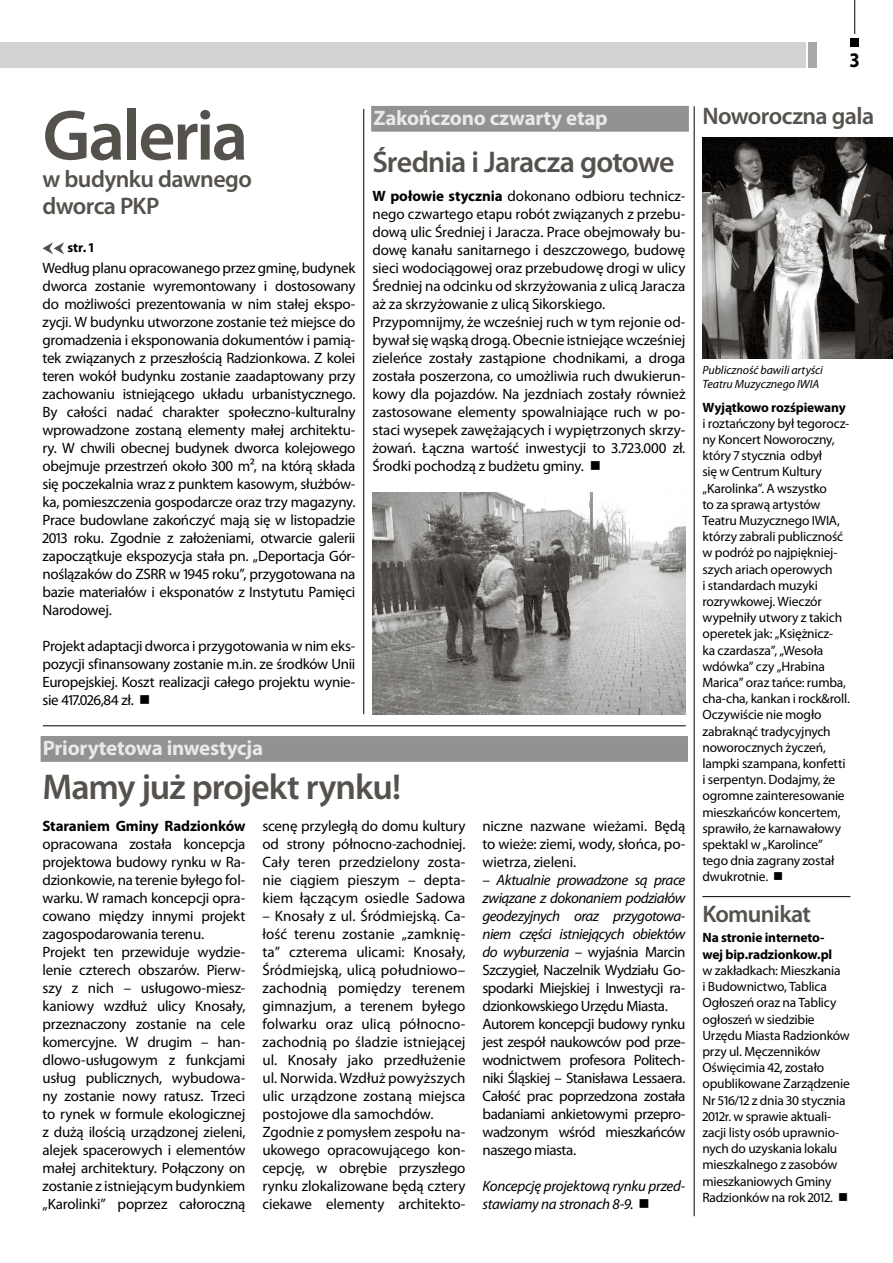
<style>
.page{position:relative;width:893px;height:1263px;background:#fff}
.page>*{position:absolute;margin:0;border:0;box-sizing:border-box;transform-origin:0 0}
.t1{font:600 72px "Myriad Pro";letter-spacing:-.035em;color:#55524e}
.t2{font:600 36px "Myriad Pro";letter-spacing:-.025em;color:#55524e}
.t3{font:600 30px "Myriad Pro";letter-spacing:-.03em;color:#55524e}
.t4{font:600 24px/27px "Myriad Pro";letter-spacing:-.025em;color:#55524e}
.t5{font:700 21px "Myriad Pro";letter-spacing:-.015em;color:#e9e9e8}
.t6{font:700 20.85px "Myriad Pro";color:#000;scale:.9 1}
.t7{font:15px/18px "Myriad Pro";letter-spacing:-.01em;color:#000;text-align:justify}
.t8{font:15px/18px "Myriad Pro";letter-spacing:-.03em;color:#000}
.t9{font:italic 15px/18px "Myriad Pro";letter-spacing:-.02em;color:#000}
.t10{font:700 15px "Myriad Pro";letter-spacing:-.01em;color:#000}
.t11{font:13.5px/16.2px "Myriad Pro";letter-spacing:-.015em;color:#000}
.t12{font:700 13.5px/16.2px "Myriad Pro";letter-spacing:-.015em;color:#000}
.t13{font:italic 12px/14.4px "Myriad Pro";letter-spacing:-.005em;color:#000}
.s1{font-weight:700}
.s2{font-style:italic}
</style>
<div class="page">
<div style="left:0;top:43px;width:806px;height:25px;background:#d3d3d2"></div>
<hr style="left:854px;top:0;width:1px;height:34px;background:#000">
<div style="left:850px;top:38px;width:9px;height:9px;background:#000"></div>
<div style="left:808px;top:43px;width:8px;height:25px;background:#a9a8a6"></div>
<hr style="left:694px;top:106px;width:1px;height:1110px;background:#000">
<svg style="left:43px;top:242px;width:21px;height:12px"></svg>
<hr style="left:43px;top:725px;width:643px;height:1px;background:#000">
<div style="left:41px;top:736px;width:647px;height:26px;background:#949290"></div>
<img style="left:702px;top:137px;width:191px;height:222px">
<hr style="left:702px;top:896px;width:148px;height:1px;background:#000">
<div style="left:371px;top:106px;width:318px;height:25px;background:#949290"></div>
<img style="left:372px;top:493px;width:313px;height:221px">
<hr style="left:363px;top:109px;width:1px;height:605px;background:#000">
<h1 class="t1" style="left:43px;top:90px;width:207px">Galeria</h1>
<h3 class="t4" style="left:43px;top:164px;width:211px">w budynku dawnego dworca PKP</h3>
<p class="t12" style="left:67px;top:239px;width:28px">str. 1</p>
<p class="t7" style="left:43px;top:259px;width:314px">Według planu opracowanego przez gminę, budynek dworca zostanie wyremontowany i dostosowany do możliwości prezentowania w nim stałej ekspo&shy;zycji. W budynku utworzone zostanie też miejsce do gromadzenia i eksponowania dokumentów i pamią&shy;tek związanych z przeszłością Radzionkowa. Z kolei teren wokół budynku zostanie zaadaptowany przy zachowaniu istniejącego układu urbanistycznego.<br>By całości nadać charakter społeczno-kulturalny wprowadzone zostaną elementy małej architektu&shy;ry. W chwili obecnej budynek dworca kolejowego obejmuje przestrzeń około 300 m², na którą składa się poczekalnia wraz z punktem kasowym, służbów&shy;ka, pomieszczenia gospodarcze oraz trzy magazyny.<br>Prace budowlane zakończyć mają się w listopadzie 2013 roku. Zgodnie z założeniami, otwarcie galerii zapoczątkuje ekspozycja stała pn. „Deportacja Gór&shy;noślązaków do ZSRR w 1945 roku”, przygotowana na bazie materiałów i eksponatów z Instytutu Pamięci Narodowej.</p>
<p class="t7" style="left:43px;top:637px;width:314px">Projekt adaptacji dworca i przygotowania w nim eks&shy;pozycji sfinansowany zostanie m.in. ze środków Unii Europejskiej. Koszt realizacji całego projektu wynie&shy;sie 417.026,84 zł. ■</p>
<h3 class="t5" style="left:374px;top:104px;width:236px">Zakończono czwarty etap</h3>
<h3 class="t3" style="left:372px;top:143px;width:304px">Średnia i Jaracza gotowe</h3>
<p class="t7" style="left:372px;top:187px;width:314px;text-align:left"><span class="s1">W połowie stycznia</span> dokonano odbioru technicz&shy;nego czwartego etapu robót związanych z przebu&shy;dową ulic Średniej i Jaracza. Prace obejmowały bu&shy;dowę kanału sanitarnego i deszczowego, budowę sieci wodociągowej oraz przebudowę drogi w ulicy Średniej na odcinku od skrzyżowania z ulicą Jaracza aż za skrzyżowanie z ulicą Sikorskiego.<br>Przypomnijmy, że wcześniej ruch w tym rejonie od&shy;bywał się wąską drogą. Obecnie istniejące wcześniej zieleńce zostały zastąpione chodnikami, a droga została poszerzona, co umożliwia ruch dwukierun&shy;kowy dla pojazdów. Na jezdniach zostały również zastosowane elementy spowalniające ruch w po&shy;staci wysepek zawężających i wypiętrzonych skrzy&shy;żowań. Łączna wartość inwestycji to 3.723.000 zł.<br>Środki pochodzą z budżetu gminy. ■</p>
<h3 class="t5" style="left:43px;top:734px;width:222px">Priorytetowa inwestycja</h3>
<h2 class="t2" style="left:43px;top:764px;width:360px">Mamy już projekt rynku!</h2>
<p class="t10" style="left:43px;top:816px;width:204px">Staraniem Gminy Radzionków</p>
<p class="t7" style="left:43px;top:835px;width:204px;text-align:left">opracowana została koncepcja projektowa budowy rynku w Ra&shy;dzionkowie, na terenie byłego fol&shy;warku. W ramach koncepcji opra&shy;cowano między innymi projekt zagospodarowania terenu.<br>Projekt ten przewiduje wydzie&shy;lenie czterech obszarów. Pierw&shy;szy z nich – usługowo-miesz&shy;kaniowy wzdłuż ulicy Knosały, przeznaczony zostanie na cele komercyjne. W drugim – han&shy;dlowo-usługowym z funkcjami usług publicznych, wybudowa&shy;ny zostanie nowy ratusz. Trzeci to rynek w formule ekologicznej z dużą ilością urządzonej zieleni, alejek spacerowych i elementów małej architektury. Połączony on zostanie z istniejącym budynkiem „Karolinki” poprzez całoroczną</p>
<p class="t7" style="left:262px;top:817px;width:204px">scenę przyległą do domu kultury od strony północno-zachodniej.<br>Cały teren przedzielony zosta&shy;nie ciągiem pieszym – depta&shy;kiem łączącym osiedle Sadowa</p>
<p class="t7" style="left:262px;top:907px;width:204px;text-align:left">– Knosały z ul. Śródmiejską. Ca&shy;łość terenu zostanie „zamknię&shy;ta” czterema ulicami: Knosały,<br>Śródmiejską, ulicą południowo– zachodnią pomiędzy terenem gimnazjum, a terenem byłego folwarku oraz ulicą północno&shy;zachodnią po śladzie istniejącej ul. Knosały jako przedłużenie ul. Norwida. Wzdłuż powyższych ulic urządzone zostaną miejsca postojowe dla samochdów.<br>Zgodnie z pomysłem zespołu na&shy;ukowego opracowującego kon&shy;cepcję, w obrębie przyszłego rynku zlokalizowane będą cztery ciekawe elementy architekto-</p>
<p class="t7" style="left:482px;top:817px;width:204px">niczne nazwane wieżami. Będą to wieże: ziemi, wody, słońca, po&shy;wietrza, zieleni.</p>
<p class="t8" style="left:482px;top:871px;width:204px"><span class="s2">– Aktualnie prowadzone są prace związane z dokonaniem podziałów geodezyjnych oraz przygotowa&shy;niem części istniejących obiektów do wyburzenia –</span> wyjaśnia Marcin<br>Szczygieł, Naczelnik Wydziału Go&shy;spodarki Miejskiej i Inwestycji ra&shy;dzionkowskiego Urzędu Miasta.<br>Autorem koncepcji budowy rynku jest zespół naukowców pod prze&shy;wodnictwem profesora Politech&shy;niki Śląskiej – Stanisława Lessaera.<br>Całość prac poprzedzona została badaniami ankietowymi przepro&shy;wadzonym wśród mieszkańców naszego miasta.</p>
<p class="t9" style="left:482px;top:1177px;width:204px">Koncepcję projektową rynku przed&shy;stawiamy na stronach 8-9. ■</p>
<h3 class="t6" style="left:849px;top:46px;width:13px">3</h3>
<h3 class="t4" style="left:702px;top:102px;width:173px">Noworoczna gala</h3>
<p class="t13" style="left:702px;top:362px;width:122px">Publiczność bawili artyści<br>Teatru Muzycznego IWIA</p>
<p class="t12" style="left:702px;top:398px;width:145px">Wyjątkowo rozśpiewany</p>
<p class="t11" style="left:702px;top:415px;width:149px">i roztańczony był tegorocz&shy;ny Koncert Noworoczny, który 7 stycznia odbył<br>się w Centrum Kultury „Karolinka”. A wszystko<br>to za sprawą artystów<br>Teatru Muzycznego IWIA, którzy zabrali publiczność w podróż po najpiękniej&shy;szych ariach operowych<br>i standardach muzyki rozrywkowej. Wieczór wypełniły utwory z takich operetek jak: „Księżnicz-<br>ka czardasza”, „Wesoła wdówka” czy „Hrabina<br>Marica” oraz tańce: rumba, cha-cha, kankan i rock&amp;roll.<br>Oczywiście nie mogło zabraknąć tradycyjnych noworocznych życzeń, lampki szampana, konfetti i serpentyn. Dodajmy, że ogromne zainteresowanie mieszkańców koncertem, sprawiło, że karnawałowy spektakl w „Karolince” tego dnia zagrany został dwukrotnie. ■</p>
<h3 class="t4" style="left:702px;top:900px;width:110px">Komunikat</h3>
<p class="t12" style="left:702px;top:929px;width:131px">Na stronie interneto&shy;wej bip.radzionkow.pl</p>
<p class="t11" style="left:702px;top:962px;width:149px">w zakładkach: Mieszkania<br>i Budownictwo, Tablica<br>Ogłoszeń oraz na Tablicy ogłoszeń w siedzibie<br>Urzędu Miasta Radzionków przy ul. Męczenników<br>Oświęcimia 42, zostało opublikowane Zarządzenie<br>Nr 516/12 z dnia 30 stycznia<br>2012r. w sprawie aktuali&shy;zacji listy osób uprawnio&shy;nych do uzyskania lokalu mieszkalnego z zasobów mieszkaniowych Gminy<br>Radzionków na rok 2012. ■</p>
</div>
